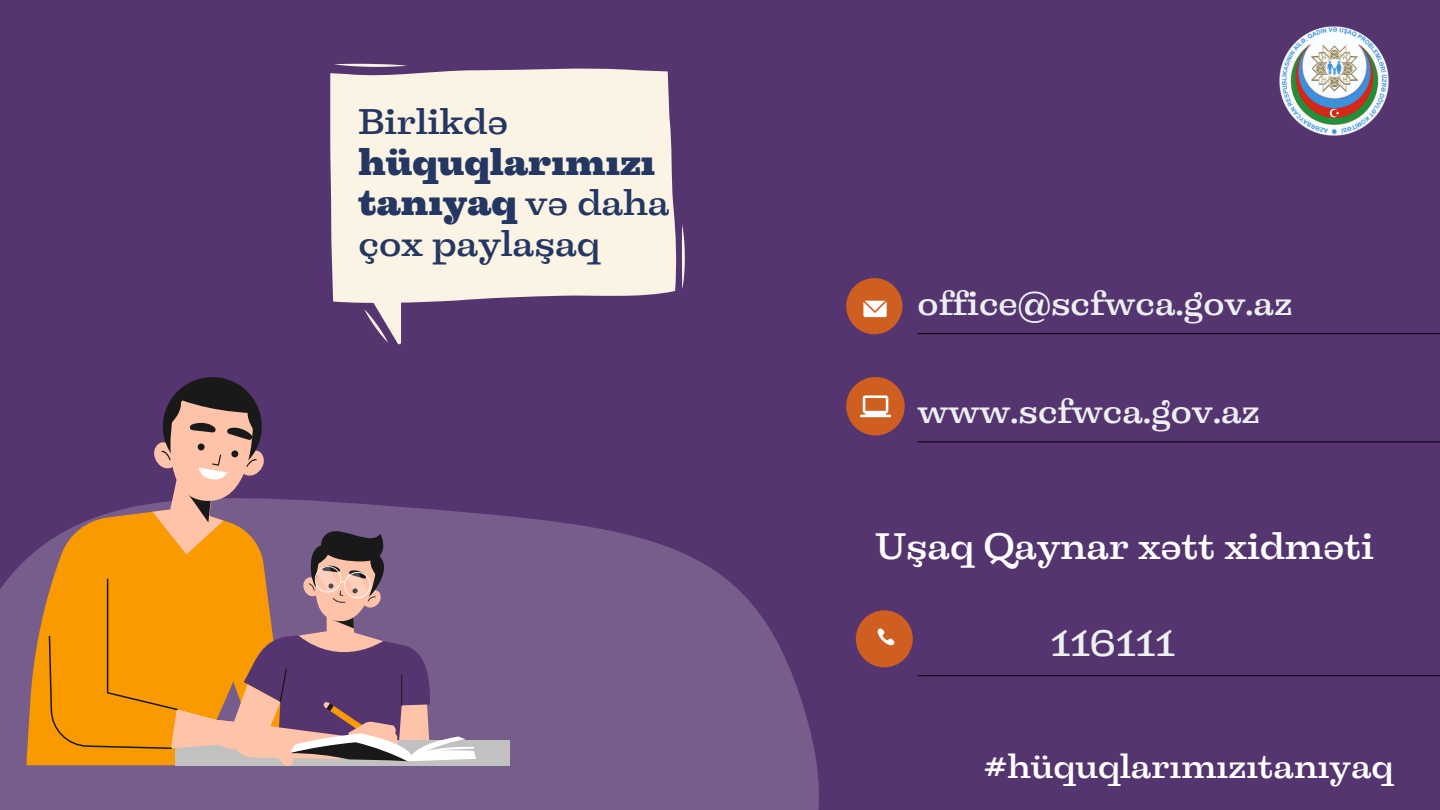
<style>
.page{position:relative;width:1440px;height:810px;background:#553570}
.page>*{position:absolute;margin:0;border:0;box-sizing:border-box;transform-origin:0 0}
.t1{font:500 35px "Liberteen";color:#fff}
.t2{font:500 35px "Liberteen";color:#edf0f2}
.t3{font:500 33.9px/40.5px "Liberteen";color:#243762}
.t4{font:500 32px "Liberteen";color:#edf0f2}
.t5{font:500 32px "Liberteen";color:#fff}
.s1{font-weight:900}
</style>
<div class="page">
<svg style="left:0;top:278px;width:894px;height:532px"></svg>
<hr style="left:918px;top:333px;width:522px;height:1px;background:#000">
<hr style="left:918px;top:442px;width:522px;height:1px;background:#000">
<div style="left:846px;top:278px;width:56px;height:56px;background:#ce5f21;border-radius:50%"></div>
<div style="left:846px;top:377px;width:59px;height:58px;background:#ce5f21;border-radius:50%"></div>
<svg style="left:863px;top:301px;width:24px;height:16px"></svg>
<svg style="left:860px;top:395px;width:31px;height:22px"></svg>
<div style="left:330px;top:68px;width:347px;height:236px;background:#fbf3e4"></div>
<svg style="left:362px;top:281px;width:39px;height:63px"></svg>
<svg style="left:334px;top:64px;width:73px;height:3px"></svg>
<svg style="left:682px;top:225px;width:3px;height:64px"></svg>
<img style="left:1279px;top:26px;width:110px;height:110px">
<div style="left:856px;top:610px;width:57px;height:57px;background:#ce5f21;border-radius:50%"></div>
<svg style="left:877px;top:628px;width:18px;height:18px"></svg>
<hr style="left:918px;top:675px;width:522px;height:1px;background:#000">
<svg style="left:26px;top:508px;width:23px;height:257px"></svg>
<div style="left:175px;top:740px;width:335px;height:26px;background:#c1c1c1"></div>
<svg style="left:49px;top:377px;width:427px;height:389px"></svg>
<hr style="left:401px;top:674px;width:1px;height:32px;background:#191919">
<p class="t3" style="left:358px;top:101px;width:313px">Birlikdə <span class="s1">hüquqlarımızı tanıyaq</span> və daha çox paylaşaq</p>
<p class="t4" style="left:918px;top:280px;width:376px">office@scfwca.gov.az</p>
<p class="t4" style="left:918px;top:388px;width:344px">www.scfwca.gov.az</p>
<p class="t1" style="left:875px;top:521px;width:500px">Uşaq Qaynar xətt xidməti</p>
<p class="t2" style="left:1050px;top:618px;width:126px">116111</p>
<p class="t5" style="left:984px;top:743px;width:412px">#hüquqlarımızıtanıyaq</p>
</div>
